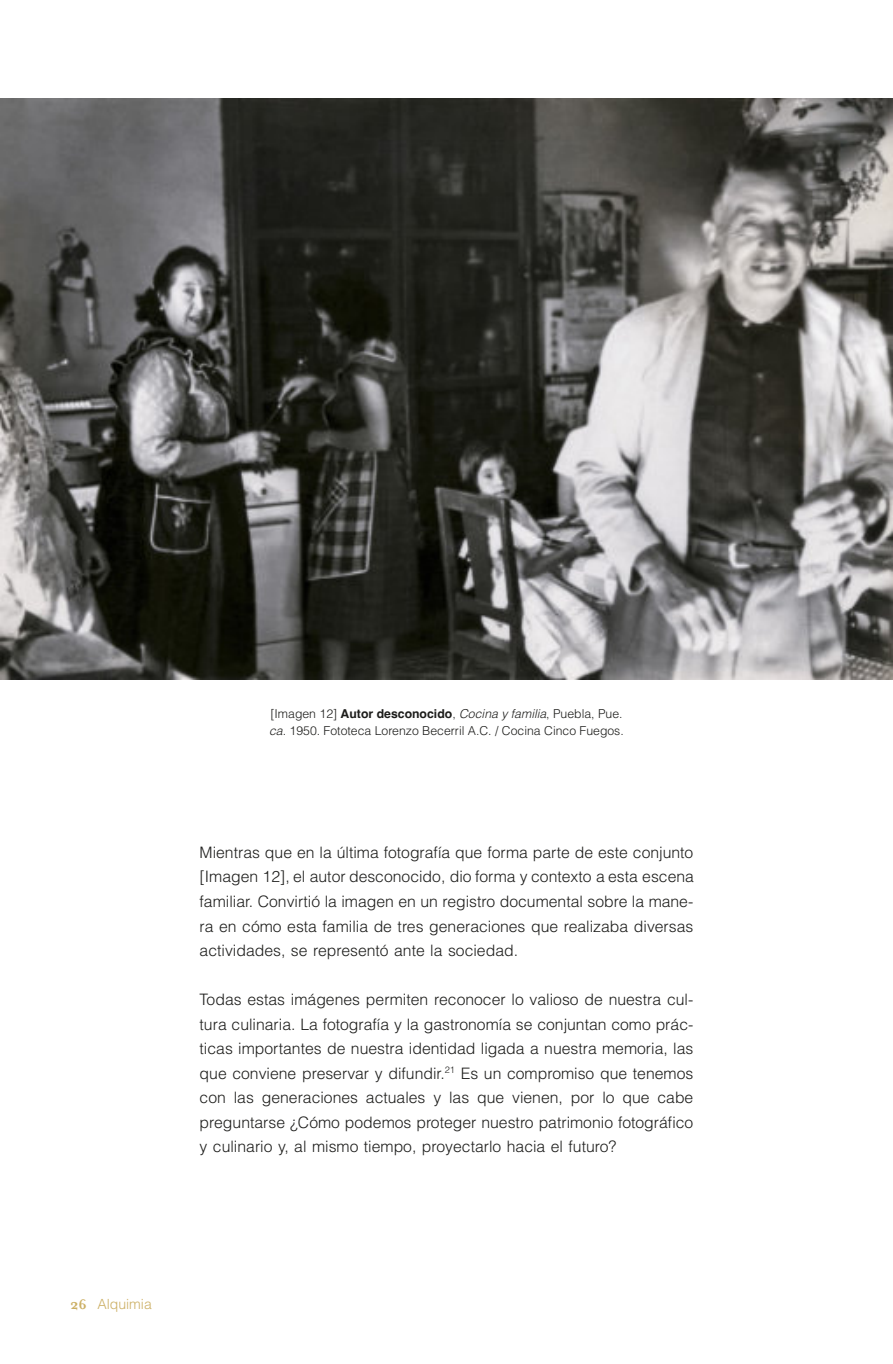
<style>
.page{position:relative;width:893px;height:1364px;background:#fff}
.page>*{position:absolute;margin:0;border:0;box-sizing:border-box;transform-origin:0 0}
.t1{font:300 15.75px/24.5px "Helvetica LT Std";color:#1d1d1b;text-align:justify}
.t2{font:300 14px "Helvetica LT Std";color:#ccaf64}
.t3{font:300 12.25px/17.5px "Helvetica LT Std";color:#1d1d1b}
.s1{font-family:"Helvetica";font-weight:700}
.s2{font-style:italic}
.s3{font-family:"Mrs Eaves OT";font-weight:700;font-size:15.75px}
</style>
<div class="page">
<img style="left:0;top:98px;width:892px;height:582px">
<p class="t3" style="left:269px;top:706px;width:356px">[Imagen 12] <span class="s1">Autor desconocido</span>, <span class="s2">Cocina y familia</span>, Puebla, Pue. <span class="s2">ca</span>. 1950. Fototeca Lorenzo Becerril A.C. / Cocina Cinco Fuegos.</p>
<p class="t1" style="left:199px;top:842px;width:496px">Mientras que en la última fotografía que forma parte de este conjunto [Imagen 12], el autor desconocido, dio forma y contexto a esta escena familiar. Convirtió la imagen en un registro documental sobre la mane&shy;ra en cómo esta familia de tres generaciones que realizaba diversas actividades, se representó ante la sociedad.</p>
<p class="t1" style="left:199px;top:989px;width:495px">Todas estas imágenes permiten reconocer lo valioso de nuestra cul&shy;tura culinaria. La fotografía y la gastronomía se conjuntan como prác&shy;ticas importantes de nuestra identidad ligada a nuestra memoria, las que conviene preservar y difundir.<sup>21</sup> Es un compromiso que tenemos con las generaciones actuales y las que vienen, por lo que cabe preguntarse ¿Cómo podemos proteger nuestro patrimonio fotográfico y culinario y, al mismo tiempo, proyectarlo hacia el futuro?</p>
<p class="t2" style="left:70px;top:1299px;width:83px"><span class="s3">26</span> Alquimia</p>
</div>
